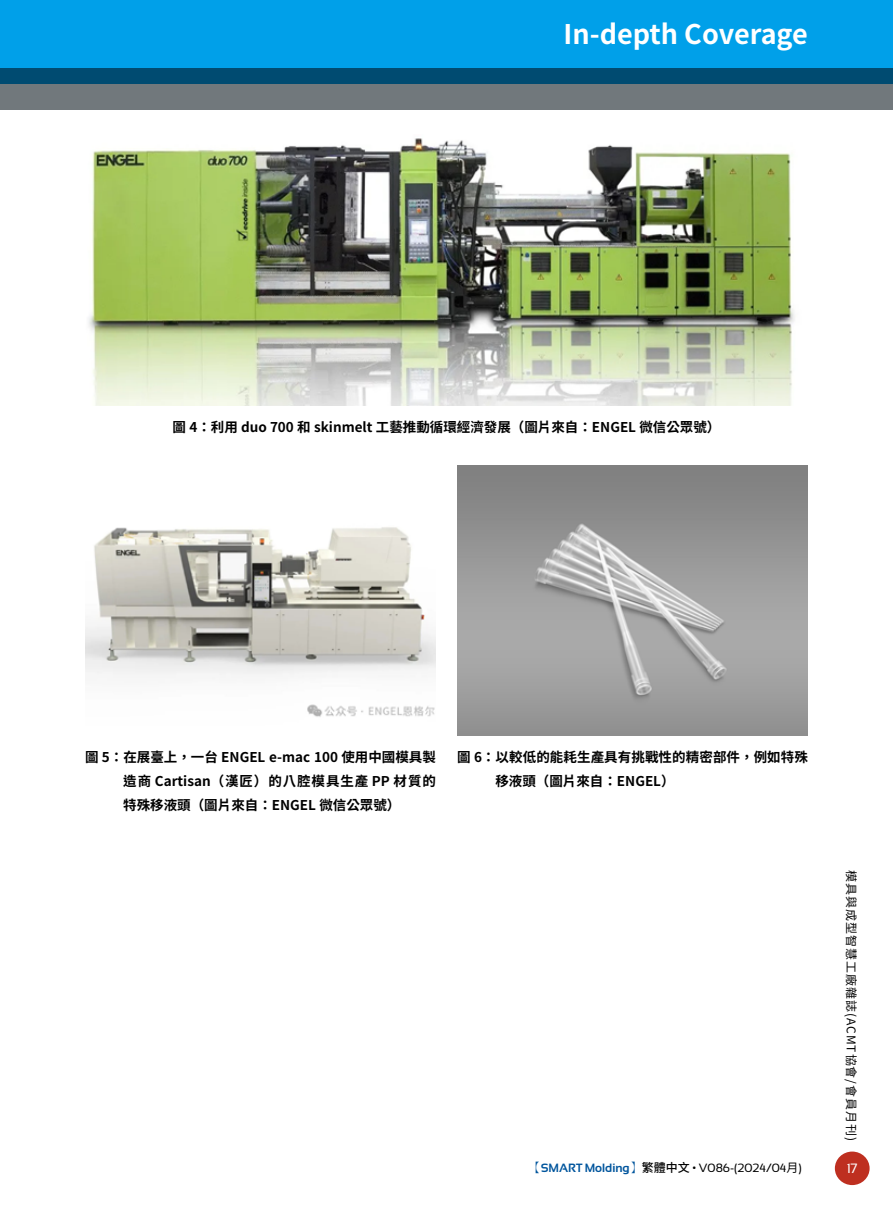
<style>
.page{position:relative;width:893px;height:1212px;background:#fff}
.page>*{position:absolute;margin:0;border:0;box-sizing:border-box;transform-origin:0 0}
.t1{font:700 27px "Noto Sans CJ Ktc";color:#fff}
.t2{font:700 13.5px/24px "Noto Sans CJ Ktc";color:#000;text-align:justify}
.t3{font:13.5px "Sansation";color:#fff}
.t4{font:12px "Sansation";color:#000}
.t5{font:12px "Noto Sans CJ Ktc";letter-spacing:.08em;color:#000}
.s1{font-family:"Adobe Ming Std";font-weight:300;color:#00559d}
.s2{font-weight:700;color:#00559d}
.s3{font-family:"Noto Sans CJ Ktc";font-weight:500}
.s4{font-family:"Noto Sans CJ Ktc"}
</style>
<div class="page">
<div style="left:0;top:0;width:893px;height:84px;background:#00a0e9"></div>
<svg style="left:0;top:68px;width:893px;height:41px;background:#467"></svg>
<div style="left:835px;top:1151px;width:35px;height:34px;background:#be2f20;border-radius:50%"></div>
<img style="left:88px;top:138px;width:707px;height:267px">
<img style="left:85px;top:527px;width:351px;height:190px">
<img style="left:457px;top:465px;width:351px;height:270px">
<h1 class="t1" style="left:564px;top:19px;width:246px">In-depth Coverage</h1>
<p class="t2" style="left:172px;top:415px;width:549px">圖 4：利用 duo 700 和 skinmelt 工藝推動循環經濟發展（圖片來自：ENGEL 微信公眾號）</p>
<p class="t2" style="left:123px;top:745px;width:314px;text-indent:-38px">圖 5：在展臺上，一台 ENGEL e-mac 100 使用中國模具製造商 Cartisan（漢匠）的八腔模具生產 PP 材質的特殊移液頭（圖片來自：ENGEL 微信公眾號）</p>
<p class="t2" style="left:495px;top:745px;width:314px;text-indent:-38px">圖 6：以較低的能耗生產具有挑戰性的精密部件，例如特殊移液頭（圖片來自：ENGEL）</p>
<p class="t4" style="left:529px;top:1161px;width:274px"><span class="s1">【</span><span class="s2">SMART Molding</span><span class="s1">】</span><span class="s3">繁體中文</span> • V086-(2024/04<span class="s4">月</span>)</p>
<p class="t5" style="left:858px;top:870px;width:272px;rotate:90deg">模具與成型智慧工廠雜誌(ACMT協會/會員月刊)</p>
<p class="t3" style="left:847px;top:1161px;width:12px">17</p>
</div>
